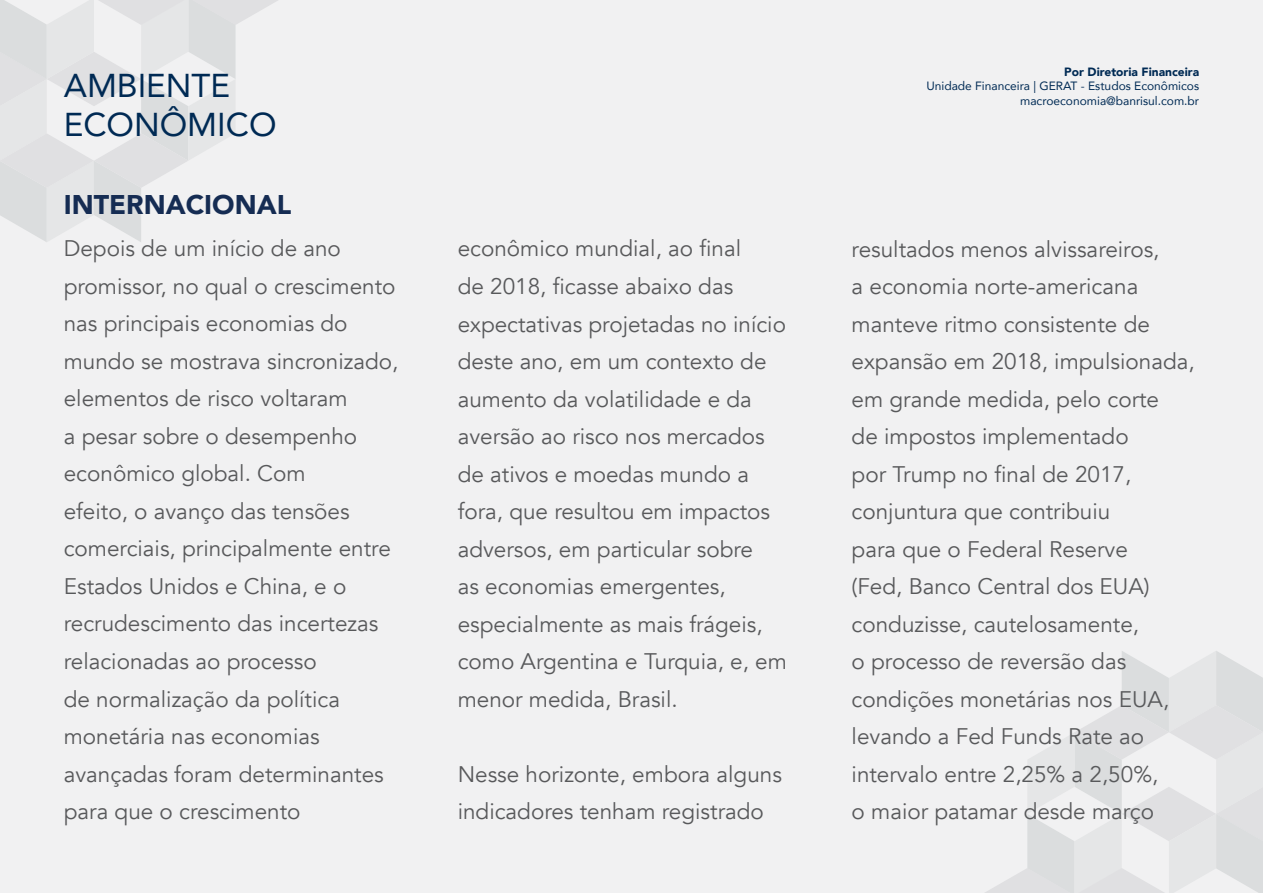
<style>
.page{position:relative;width:1263px;height:893px;background:#f1f1f2}
.page>*{position:absolute;margin:0;border:0;box-sizing:border-box;transform-origin:0 0}
.t1{font:33px/39.6px "Avenir";color:#002a54}
.t2{font:900 27px "Avenir";color:#152c53}
.t3{font:22.5px/37.5px "Avenir";color:#58595b}
.t4{font:12px/14.4px "Avenir";color:#002a54;text-align:right}
.t5{font:900 12px "Avenir";color:#002a54}
</style>
<div class="page">
<svg style="left:0;top:0;width:278px;height:242px"></svg>
<svg style="left:985px;top:651px;width:278px;height:242px"></svg>
<h1 class="t1" style="left:64px;top:65px;width:214px">AMBIENTE<br>ECONÔMICO</h1>
<p class="t2" style="left:64px;top:182px;width:229px">INTERNACIONAL</p>
<p class="t3" style="left:64px;top:230px;width:336px">Depois de um início de ano promissor, no qual o crescimento nas principais economias do mundo se mostrava sincronizado, elementos de risco voltaram<br>a pesar sobre o desempenho econômico global. Com<br>efeito, o avanço das tensões comerciais, principalmente entre<br>Estados Unidos e China, e o recrudescimento das incertezas relacionadas ao processo<br>de normalização da política monetária nas economias avançadas foram determinantes para que o crescimento</p>
<p class="t3" style="left:458px;top:230px;width:331px">econômico mundial, ao final<br>de 2018, ficasse abaixo das expectativas projetadas no início deste ano, em um contexto de aumento da volatilidade e da aversão ao risco nos mercados de ativos e moedas mundo a fora, que resultou em impactos adversos, em particular sobre<br>as economias emergentes, especialmente as mais frágeis, como Argentina e Turquia, e, em menor medida, Brasil.</p>
<p class="t3" style="left:458px;top:755px;width:326px">Nesse horizonte, embora alguns indicadores tenham registrado</p>
<p class="t5" style="left:1064px;top:61px;width:136px">Por Diretoria Financeira</p>
<p class="t4" style="left:926px;top:78px;width:274px">Unidade Financeira | GERAT - Estudos Econômicos macroeconomia@banrisul.com.br</p>
<p class="t3" style="left:852px;top:230px;width:345px">resultados menos alvissareiros,<br>a economia norte-americana manteve ritmo consistente de expansão em 2018, impulsionada, em grande medida, pelo corte<br>de impostos implementado<br>por Trump no final de 2017, conjuntura que contribuiu<br>para que o Federal Reserve<br>(Fed, Banco Central dos EUA) conduzisse, cautelosamente,<br>o processo de reversão das condições monetárias nos EUA, levando a Fed Funds Rate ao intervalo entre 2,25% a 2,50%,<br>o maior patamar desde março</p>
</div>
